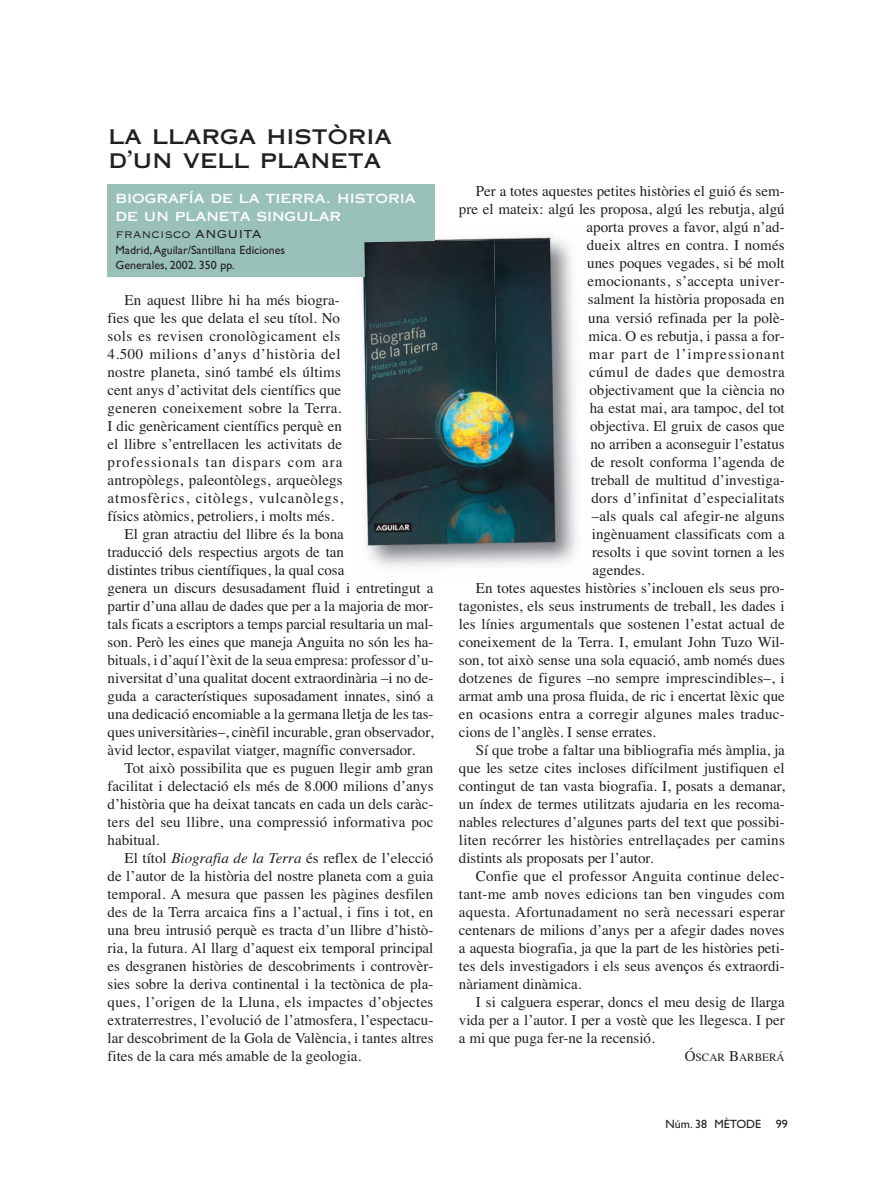
<style>
.page{position:relative;width:893px;height:1191px;background:#fff}
.page>*{position:absolute;margin:0;border:0;box-sizing:border-box;transform-origin:0 0}
.t1{font:24px/24px "Copperplate Thirty One AB";color:#231f20}
.t2{font:15px "Times";color:#231f20}
.t3{font:15px "Times";letter-spacing:.02em;color:#231f20}
.t4{font:15px "Times";letter-spacing:.03em;color:#231f20}
.t5{font:15px/18px "Copperplate Thirty One AB";color:#fff}
.t6{font:15px "Times";letter-spacing:.055em;color:#231f20}
.t7{font:15px "Times";letter-spacing:.035em;color:#231f20}
.t8{font:15px "Times";letter-spacing:.025em;color:#231f20}
.t9{font:15px "Times";letter-spacing:.065em;color:#231f20}
.t10{font:15px "Times";letter-spacing:.07em;color:#231f20}
.t11{font:15px "Copperplate Thirty Two BC";color:#231f20}
.t12{font:12px/15px "Gill Sans";color:#231f20}
.t13{font:11.25px "Times";color:#231f20}
.s1{font-style:italic}
.s2{font-size:15px}
</style>
<div class="page">
<img style="left:362px;top:227px;width:215px;height:340px">
<div style="left:107px;top:184px;width:327px;height:93px;background:#99c1b9"></div>
<img style="left:364px;top:240px;width:133px;height:199px">
<h1 class="t1" style="left:109px;top:124px;width:285px">LA LLARGA HISTÒRIA<br>D’UN VELL PLANETA</h1>
<p class="t5" style="left:116px;top:188px;width:301px">BIOGRAFÍA DE LA TIERRA. HISTORIA<br>DE UN PLANETA SINGULAR</p>
<p class="t11" style="left:116px;top:224px;width:148px">francisco ANGUITA</p>
<p class="t12" style="left:116px;top:244px;width:171px">Madrid,Aguilar/Santillana Ediciones<br>Generales, 2002. 350 pp.</p>
<p class="t2" style="left:125px;top:294px;width:217px">En aquest llibre hi ha més biogra-</p>
<p class="t2" style="left:108px;top:312px;width:234px">fies que les que delata el seu títol. No</p>
<p class="t4" style="left:108px;top:330px;width:234px">sols es revisen cronològicament els</p>
<p class="t7" style="left:108px;top:348px;width:235px">4.500 milions d’anys d’història del</p>
<p class="t2" style="left:108px;top:366px;width:235px">nostre planeta, sinó també els últims</p>
<p class="t2" style="left:108px;top:384px;width:235px">cent anys d’activitat dels científics que</p>
<p class="t3" style="left:108px;top:402px;width:235px">generen coneixement sobre la Terra.</p>
<p class="t2" style="left:108px;top:420px;width:236px">I dic genèricament científics perquè en</p>
<p class="t2" style="left:108px;top:438px;width:236px">el llibre s’entrellacen les activitats de</p>
<p class="t9" style="left:108px;top:456px;width:236px">professionals tan dispars com ara</p>
<p class="t2" style="left:108px;top:474px;width:237px">antropòlegs, paleontòlegs, arqueòlegs</p>
<p class="t6" style="left:108px;top:492px;width:237px">atmosfèrics, citòlegs, vulcanòlegs,</p>
<p class="t2" style="left:108px;top:510px;width:228px">físics atòmics, petroliers, i molts més.</p>
<p class="t2" style="left:125px;top:528px;width:221px">El gran atractiu del llibre és la bona</p>
<p class="t2" style="left:108px;top:546px;width:238px">traducció dels respectius argots de tan</p>
<p class="t2" style="left:108px;top:564px;width:238px">distintes tribus científiques, la qual cosa</p>
<p class="t2" style="left:108px;top:582px;width:327px">genera un discurs desusadament fluid i entretingut a</p>
<p class="t2" style="left:108px;top:600px;width:327px">partir d’una allau de dades que per a la majoria de mor-</p>
<p class="t2" style="left:108px;top:618px;width:327px">tals ficats a escriptors a temps parcial resultaria un mal-</p>
<p class="t2" style="left:108px;top:636px;width:327px">son. Però les eines que maneja Anguita no són les ha-</p>
<p class="t2" style="left:108px;top:654px;width:327px">bituals, i d’aquí l’èxit de la seua empresa: professor d’u-</p>
<p class="t2" style="left:108px;top:672px;width:327px">niversitat d’una qualitat docent extraordinària –i no de-</p>
<p class="t2" style="left:108px;top:690px;width:327px">guda a característiques suposadament innates, sinó a</p>
<p class="t2" style="left:108px;top:708px;width:327px">una dedicació encomiable a la germana lletja de les tas-</p>
<p class="t2" style="left:108px;top:726px;width:327px">ques universitàries–, cinèfil incurable, gran observador,</p>
<p class="t2" style="left:108px;top:744px;width:309px">àvid lector, espavilat viatger, magnífic conversador.</p>
<p class="t2" style="left:125px;top:762px;width:310px">Tot això possibilita que es puguen llegir amb gran</p>
<p class="t2" style="left:108px;top:780px;width:327px">facilitat i delectació els més de 8.000 milions d’anys</p>
<p class="t2" style="left:108px;top:798px;width:327px">d’història que ha deixat tancats en cada un dels caràc-</p>
<p class="t2" style="left:108px;top:816px;width:327px">ters del seu llibre, una compressió informativa poc</p>
<p class="t2" style="left:108px;top:834px;width:54px">habitual.</p>
<p class="t2" style="left:125px;top:852px;width:310px">El títol <span class="s1">Biografia de la Terra</span> és reflex de l’elecció</p>
<p class="t2" style="left:108px;top:870px;width:327px">de l’autor de la història del nostre planeta com a guia</p>
<p class="t2" style="left:108px;top:888px;width:327px">temporal. A mesura que passen les pàgines desfilen</p>
<p class="t2" style="left:108px;top:906px;width:327px">des de la Terra arcaica fins a l’actual, i fins i tot, en</p>
<p class="t2" style="left:108px;top:924px;width:327px">una breu intrusió perquè es tracta d’un llibre d’histò-</p>
<p class="t2" style="left:108px;top:942px;width:327px">ria, la futura. Al llarg d’aquest eix temporal principal</p>
<p class="t2" style="left:108px;top:960px;width:327px">es desgranen històries de descobriments i controvèr-</p>
<p class="t2" style="left:108px;top:978px;width:327px">sies sobre la deriva continental i la tectònica de pla-</p>
<p class="t3" style="left:108px;top:996px;width:327px">ques, l’origen de la Lluna, els impactes d’objectes</p>
<p class="t2" style="left:108px;top:1014px;width:327px">extraterrestres, l’evolució de l’atmosfera, l’espectacu-</p>
<p class="t2" style="left:108px;top:1032px;width:327px">lar descobriment de la Gola de València, i tantes altres</p>
<p class="t2" style="left:108px;top:1050px;width:255px">fites de la cara més amable de la geologia.</p>
<p class="t2" style="left:476px;top:186px;width:310px">Per a totes aquestes petites històries el guió és sem-</p>
<p class="t2" style="left:459px;top:204px;width:327px">pre el mateix: algú les proposa, algú les rebutja, algú</p>
<p class="t2" style="left:587px;top:222px;width:200px">aporta proves a favor, algú n’ad-</p>
<p class="t2" style="left:587px;top:240px;width:199px">dueix altres en contra. I només</p>
<p class="t2" style="left:587px;top:258px;width:199px">unes poques vegades, si bé molt</p>
<p class="t3" style="left:588px;top:276px;width:199px">emocionants, s’accepta univer-</p>
<p class="t2" style="left:588px;top:294px;width:198px">salment la història proposada en</p>
<p class="t2" style="left:588px;top:312px;width:198px">una versió refinada per la polè-</p>
<p class="t2" style="left:588px;top:330px;width:198px">mica. O es rebutja, i passa a for-</p>
<p class="t10" style="left:589px;top:348px;width:197px">mar part de l’impressionant</p>
<p class="t4" style="left:589px;top:366px;width:197px">cúmul de dades que demostra</p>
<p class="t2" style="left:589px;top:384px;width:197px">objectivament que la ciència no</p>
<p class="t2" style="left:590px;top:402px;width:197px">ha estat mai, ara tampoc, del tot</p>
<p class="t2" style="left:590px;top:420px;width:196px">objectiva. El gruix de casos que</p>
<p class="t2" style="left:590px;top:438px;width:196px">no arriben a aconseguir l’estatus</p>
<p class="t2" style="left:591px;top:456px;width:196px">de resolt conforma l’agenda de</p>
<p class="t2" style="left:591px;top:474px;width:195px">treball de multitud d’investiga-</p>
<p class="t8" style="left:591px;top:492px;width:195px">dors d’infinitat d’especialitats</p>
<p class="t2" style="left:592px;top:510px;width:195px">–als quals cal afegir-ne alguns</p>
<p class="t2" style="left:592px;top:528px;width:194px">ingènuament classificats com a</p>
<p class="t2" style="left:592px;top:546px;width:194px">resolts i que sovint tornen a les</p>
<p class="t2" style="left:593px;top:564px;width:54px">agendes.</p>
<p class="t2" style="left:476px;top:582px;width:310px">En totes aquestes històries s’inclouen els seus pro-</p>
<p class="t2" style="left:459px;top:600px;width:327px">tagonistes, els seus instruments de treball, les dades i</p>
<p class="t2" style="left:459px;top:618px;width:327px">les línies argumentals que sostenen l’estat actual de</p>
<p class="t2" style="left:459px;top:636px;width:327px">coneixement de la Terra. I, emulant John Tuzo Wil-</p>
<p class="t2" style="left:459px;top:654px;width:327px">son, tot això sense una sola equació, amb només dues</p>
<p class="t2" style="left:459px;top:672px;width:327px">dotzenes de figures –no sempre imprescindibles–, i</p>
<p class="t2" style="left:459px;top:690px;width:327px">armat amb una prosa fluida, de ric i encertat lèxic que</p>
<p class="t3" style="left:459px;top:708px;width:327px">en ocasions entra a corregir algunes males traduc-</p>
<p class="t2" style="left:459px;top:726px;width:198px">cions de l’anglès. I sense errates.</p>
<p class="t2" style="left:476px;top:744px;width:310px">Sí que trobe a faltar una bibliografia més àmplia, ja</p>
<p class="t2" style="left:459px;top:762px;width:327px">que les setze cites incloses difícilment justifiquen el</p>
<p class="t2" style="left:459px;top:780px;width:327px">contingut de tan vasta biografia. I, posats a demanar,</p>
<p class="t2" style="left:459px;top:798px;width:327px">un índex de termes utilitzats ajudaria en les recoma-</p>
<p class="t2" style="left:459px;top:816px;width:327px">nables relectures d’algunes parts del text que possibi-</p>
<p class="t2" style="left:459px;top:834px;width:327px">liten recórrer les històries entrellaçades per camins</p>
<p class="t2" style="left:459px;top:852px;width:196px">distints als proposats per l’autor.</p>
<p class="t2" style="left:476px;top:870px;width:310px">Confie que el professor Anguita continue delec-</p>
<p class="t2" style="left:459px;top:888px;width:327px">tant-me amb noves edicions tan ben vingudes com</p>
<p class="t3" style="left:459px;top:906px;width:327px">aquesta. Afortunadament no serà necessari esperar</p>
<p class="t2" style="left:459px;top:924px;width:327px">centenars de milions d’anys per a afegir dades noves</p>
<p class="t2" style="left:459px;top:942px;width:327px">a aquesta biografia, ja que la part de les històries peti-</p>
<p class="t2" style="left:459px;top:960px;width:327px">tes dels investigadors i els seus avenços és extraordi-</p>
<p class="t2" style="left:459px;top:978px;width:124px">nàriament dinàmica.</p>
<p class="t2" style="left:476px;top:996px;width:310px">I si calguera esperar, doncs el meu desig de llarga</p>
<p class="t2" style="left:459px;top:1014px;width:327px">vida per a l’autor. I per a vostè que les llegesca. I per</p>
<p class="t2" style="left:459px;top:1032px;width:197px">a mi que puga fer-ne la recensió.</p>
<p class="t13" style="left:685px;top:1053px;width:101px"><span class="s2">Ó</span>SCAR <span class="s2">B</span>ARBERÁ</p>
<p class="t12" style="left:665px;top:1118px;width:124px">Núm. 38 MÈTODE 99</p>
</div>
